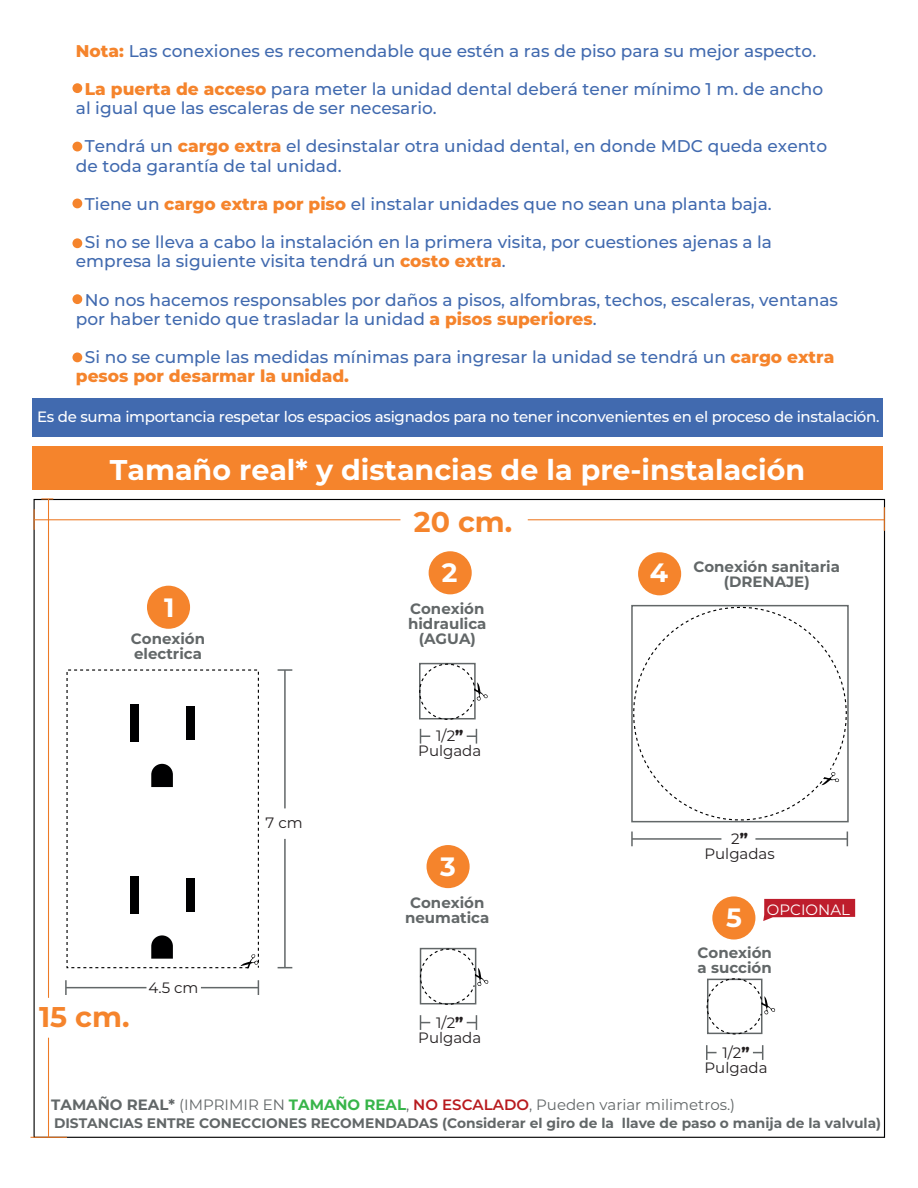
<style>
.page{position:relative;width:918px;height:1188px;background:#fff}
.page>*{position:absolute;margin:0;border:0;box-sizing:border-box;transform-origin:0 0}
.t1{font:700 28.5px "Montserrat";color:#fff}
.t2{font:700 28.5px "Montserrat";color:#f5842c}
.t3{font:700 26.55px "Montserrat";color:#fff}
.t4{font:500 16.95px/19.2px "Montserrat";color:#416aaf}
.t5{font:700 15px/15px "Montserrat";color:#626768}
.t6{font:500 15px "Montserrat";letter-spacing:-.02em;color:#fff}
.t7{font:15px "Montserrat";color:#626768}
.t8{font:15px/15px "Montserrat";color:#231f20;text-align:center}
.t9{font:15px "Montserrat";color:#fff}
.t10{font:700 13.8px "Montserrat";color:#626768}
.s1{font-weight:800;color:#f5842c}
.s2{font-weight:800}
.s3{font-size:26.55px;color:#fff}
.s4{font-weight:700}
.s5{font-weight:700;color:#38b54a}
.s6{font-weight:600;color:#b81a1e}
</style>
<div class="page">
<div style="left:32px;top:398px;width:851px;height:39px;background:#416aaf"></div>
<div style="left:72px;top:83px;width:10px;height:10px;background:#f5842c;border-radius:50%"></div>
<div style="left:72px;top:142px;width:10px;height:9px;background:#f5842c;border-radius:50%"></div>
<div style="left:72px;top:199px;width:10px;height:9px;background:#f5842c;border-radius:50%"></div>
<div style="left:72px;top:238px;width:10px;height:10px;background:#f5842c;border-radius:50%"></div>
<div style="left:72px;top:294px;width:10px;height:10px;background:#f5842c;border-radius:50%"></div>
<div style="left:72px;top:352px;width:10px;height:10px;background:#f5842c;border-radius:50%"></div>
<div style="left:32px;top:446px;width:851px;height:43px;background:#f5842c"></div>
<div style="left:147px;top:586px;width:43px;height:43px;background:#f5842c;border-radius:50%"></div>
<div style="left:638px;top:552px;width:43px;height:43px;background:#f5842c;border-radius:50%"></div>
<div style="left:427px;top:845px;width:43px;height:43px;background:#f5842c;border-radius:50%"></div>
<svg style="left:419px;top:947px;width:70px;height:58px"></svg>
<div style="left:712px;top:896px;width:43px;height:44px;background:#f5842c;border-radius:50%"></div>
<svg style="left:706px;top:978px;width:70px;height:57px"></svg>
<div style="left:429px;top:551px;width:43px;height:43px;background:#f5842c;border-radius:50%"></div>
<svg style="left:419px;top:662px;width:69px;height:58px"></svg>
<svg style="left:631px;top:592px;width:218px;height:240px"></svg>
<svg style="left:821px;top:767px;width:18px;height:18px"></svg>
<svg style="left:66px;top:669px;width:193px;height:300px"></svg>
<svg style="left:240px;top:954px;width:18px;height:14px"></svg>
<svg style="left:151px;top:764px;width:22px;height:23px"></svg>
<div style="left:130px;top:704px;width:9px;height:38px;background:#000001"></div>
<div style="left:186px;top:706px;width:9px;height:34px;background:#000001"></div>
<svg style="left:151px;top:935px;width:22px;height:24px"></svg>
<div style="left:130px;top:876px;width:9px;height:37px;background:#000001"></div>
<div style="left:186px;top:878px;width:9px;height:33px;background:#000001"></div>
<svg style="left:763px;top:899px;width:92px;height:22px"></svg>
<svg style="left:420px;top:1015px;width:10px;height:15px"></svg>
<svg style="left:467px;top:1015px;width:10px;height:15px"></svg>
<svg style="left:706px;top:1045px;width:11px;height:15px"></svg>
<svg style="left:753px;top:1045px;width:10px;height:15px"></svg>
<hr style="left:632px;top:838px;width:89px;height:2px;background:#626768">
<svg style="left:631px;top:832px;width:2px;height:14px"></svg>
<hr style="left:755px;top:838px;width:92px;height:2px;background:#626768">
<svg style="left:847px;top:832px;width:1px;height:14px"></svg>
<hr style="left:66px;top:987px;width:80px;height:1px;background:#626768">
<svg style="left:65px;top:980px;width:2px;height:15px"></svg>
<hr style="left:201px;top:987px;width:57px;height:1px;background:#626768">
<svg style="left:258px;top:980px;width:1px;height:15px"></svg>
<hr style="left:284px;top:670px;width:2px;height:138px;background:#626768">
<svg style="left:278px;top:669px;width:14px;height:2px"></svg>
<hr style="left:284px;top:839px;width:2px;height:129px;background:#626768">
<svg style="left:278px;top:967px;width:14px;height:1px"></svg>
<svg style="left:420px;top:729px;width:10px;height:15px"></svg>
<svg style="left:467px;top:729px;width:10px;height:15px"></svg>
<svg style="left:34px;top:509px;width:1px;height:21px"></svg>
<svg style="left:884px;top:507px;width:1px;height:24px"></svg>
<hr style="left:34px;top:519px;width:366px;height:1px;background:#ed7a25">
<hr style="left:528px;top:519px;width:356px;height:1px;background:#ed7a25">
<svg style="left:41px;top:498px;width:12px;height:1px"></svg>
<hr style="left:48px;top:499px;width:1px;height:499px;background:#ed7a25">
<hr style="left:30px;top:1137px;width:37px;height:1px;background:#ed7a25">
<hr style="left:48px;top:1038px;width:1px;height:99px;background:#ed7a25">
<p class="t4" style="left:76px;top:40px;width:742px"><span class="s1">Nota:</span> Las conexiones es recomendable que estén a ras de piso para su mejor aspecto.</p>
<p class="t4" style="left:76px;top:79px;width:749px">· <span class="s1">La puerta de acceso</span> para meter la unidad dental deberá tener mínimo 1 m. de ancho al igual que las escaleras de ser necesario.</p>
<p class="t4" style="left:76px;top:136px;width:753px">· Tendrá un <span class="s1">cargo extra</span> el desinstalar otra unidad dental, en donde MDC queda exento de toda garantía de tal unidad.</p>
<p class="t4" style="left:76px;top:194px;width:697px">· Tiene un <span class="s1">cargo extra por piso</span> el instalar unidades que no sean una planta baja.</p>
<p class="t4" style="left:76px;top:232px;width:698px">· Si no se lleva a cabo la instalación en la primera visita, por cuestiones ajenas a la empresa la siguiente visita tendrá un <span class="s1">costo extra</span>.</p>
<p class="t4" style="left:76px;top:289px;width:764px">· No nos hacemos responsables por daños a pisos, alfombras, techos, escaleras, ventanas por haber tenido que trasladar la unidad <span class="s1">a pisos superiores</span>.</p>
<p class="t4" style="left:76px;top:347px;width:760px">· Si no se cumple las medidas mínimas para ingresar la unidad se tendrá un <span class="s1">cargo extra pesos por desarmar la unidad.</span></p>
<p class="t6" style="left:37px;top:406px;width:844px">Es de suma importancia respetar los espacios asignados para no tener inconvenientes en el proceso de instalación.</p>
<h1 class="t1" style="left:110px;top:449px;width:697px">Tamaño real* y distancias de la pre-instalación</h1>
<h1 class="t2" style="left:414px;top:501px;width:100px">20 cm.</h1>
<h2 class="t3" style="left:164px;top:589px;width:12px">1</h2>
<p class="t5" style="left:131px;top:630px;width:76px">Conexión electrica</p>
<h1 class="t2" style="left:39px;top:997px;width:92px">15 cm.</h1>
<p class="t8" style="left:149px;top:979px;width:51px">4.5 cm</p>
<p class="t8" style="left:266px;top:815px;width:39px">7 cm</p>
<h2 class="t3" style="left:442px;top:554px;width:17px">2</h2>
<p class="t5" style="left:408px;top:600px;width:80px;text-align:center">Conexión hidraulica (AGUA)</p>
<p class="t8" style="left:418px;top:728px;width:65px">1/2<span class="s2">”<br></span>Pulgada</p>
<h2 class="t3" style="left:440px;top:847px;width:17px">3</h2>
<p class="t5" style="left:405px;top:894px;width:86px;text-align:center">Conexión neumatica</p>
<p class="t8" style="left:418px;top:1014px;width:65px">1/2<span class="s2">”<br></span>Pulgada</p>
<p class="t5" style="left:724px;top:558px;width:118px;text-indent:-74px"><span class="s3">4</span> Conexión sanitaria (DRENAJE)</p>
<p class="t8" style="left:704px;top:831px;width:72px">2<span class="s2">”<br></span>Pulgadas</p>
<p class="t9" style="left:767px;top:899px;width:85px">OPCIONAL</p>
<h2 class="t3" style="left:726px;top:899px;width:17px">5</h2>
<p class="t5" style="left:698px;top:944px;width:76px">Conexión a succión</p>
<p class="t8" style="left:705px;top:1044px;width:65px">1/2<span class="s2">”<br></span>Pulgada</p>
<p class="t7" style="left:51px;top:1094px;width:685px"><span class="s4">TAMAÑO REAL*</span> (IMPRIMIR EN <span class="s5">TAMAÑO REAL</span>, <span class="s6">NO ESCALADO</span>, Pueden variar milimetros.)</p>
<p class="t10" style="left:54px;top:1113px;width:829px">DISTANCIAS ENTRE CONECCIONES RECOMENDADAS (Considerar el giro de la llave de paso o manija de la valvula)</p>
</div>
